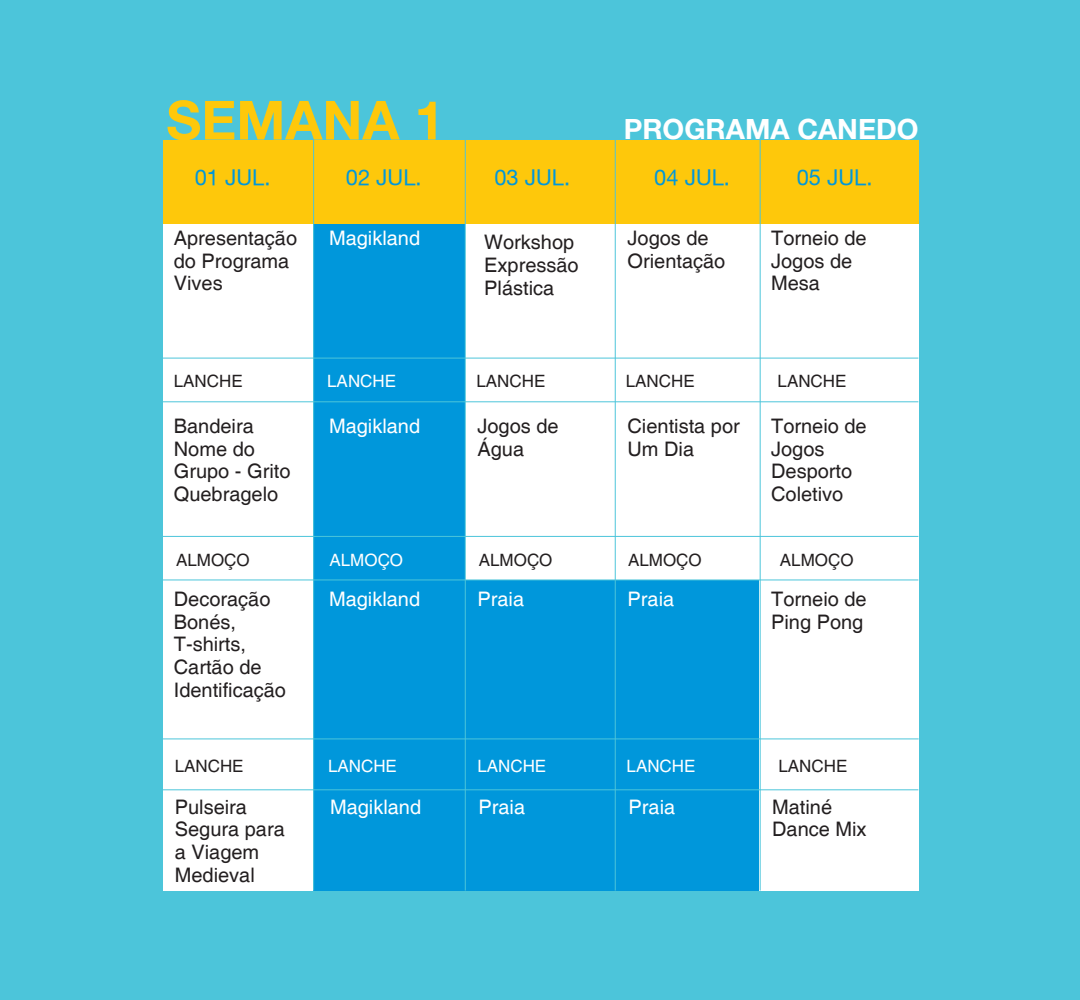
<style>
.page{position:relative;width:1080px;height:1000px;background:#4cc5da}
.page>*{position:absolute;margin:0;border:0;box-sizing:border-box;transform-origin:0 0}
.t1{font:700 54px "Helvetica Neue";color:#fec80b}
.t2{font:700 28px "Helvetica Neue";color:#fff}
.t3{font:21.8px "Helvetica Neue Roman Helvetica Neue Roman";color:#0097db}
.t4{font:20px/22.7px "Helvetica";color:#231f20}
.t5{font:20px "Helvetica";color:#fff}
.t6{font:17px "Helvetica LT Std";color:#231f20}
.t7{font:17px "Helvetica LT Std";color:#fff}
</style>
<div class="page">
<div style="left:164px;top:222px;width:755px;height:669px;background:#fff"></div>
<div style="left:314px;top:224px;width:151px;height:667px;background:#0097db"></div>
<div style="left:465px;top:580px;width:294px;height:311px;background:#0097db"></div>
<div style="left:164px;top:140px;width:755px;height:83px;background:#fec80b"></div>
<hr style="left:313px;top:140px;width:1px;height:751px;background:#4cc5da">
<hr style="left:465px;top:140px;width:1px;height:751px;background:#4cc5da">
<hr style="left:161px;top:358px;width:757px;height:1px;background:#4cc5da">
<hr style="left:161px;top:401px;width:757px;height:1px;background:#4cc5da">
<hr style="left:161px;top:536px;width:757px;height:1px;background:#4cc5da">
<hr style="left:161px;top:579px;width:757px;height:1px;background:#4cc5da">
<hr style="left:162px;top:738px;width:757px;height:1px;background:#4cc5da">
<hr style="left:161px;top:789px;width:757px;height:1px;background:#4cc5da">
<hr style="left:615px;top:140px;width:1px;height:751px;background:#4cc5da">
<hr style="left:760px;top:140px;width:1px;height:751px;background:#4cc5da">
<h1 class="t1" style="left:166px;top:87px;width:280px">SEMANA 1</h1>
<p class="t3" style="left:195px;top:164px;width:77px">01 JUL.</p>
<p class="t3" style="left:346px;top:164px;width:77px">02 JUL.</p>
<p class="t3" style="left:494px;top:164px;width:77px">03 JUL.</p>
<p class="t3" style="left:654px;top:164px;width:77px">04 JUL.</p>
<p class="t3" style="left:797px;top:164px;width:77px">05 JUL.</p>
<h2 class="t2" style="left:624px;top:112px;width:297px">PROGRAMA CANEDO</h2>
<p class="t4" style="left:174px;top:227px;width:125px">Apresentação do Programa<br>Vives</p>
<p class="t5" style="left:329px;top:226px;width:93px">Magikland</p>
<p class="t4" style="left:484px;top:232px;width:96px">Workshop<br>Expressão<br>Plástica</p>
<p class="t4" style="left:628px;top:227px;width:99px">Jogos de<br>Orientação</p>
<p class="t4" style="left:771px;top:227px;width:97px">Torneio de<br>Jogos de<br>Mesa</p>
<p class="t6" style="left:174px;top:371px;width:70px">LANCHE</p>
<p class="t7" style="left:327px;top:371px;width:70px">LANCHE</p>
<p class="t6" style="left:477px;top:371px;width:70px">LANCHE</p>
<p class="t6" style="left:626px;top:371px;width:70px">LANCHE</p>
<p class="t6" style="left:778px;top:371px;width:70px">LANCHE</p>
<p class="t4" style="left:174px;top:415px;width:118px">Bandeira<br>Nome do<br>Grupo - Grito<br>Quebragelo</p>
<p class="t5" style="left:329px;top:414px;width:93px">Magikland</p>
<p class="t4" style="left:478px;top:415px;width:83px">Jogos de<br>Água</p>
<p class="t4" style="left:628px;top:415px;width:114px">Cientista por<br>Um Dia</p>
<p class="t4" style="left:771px;top:415px;width:97px">Torneio de<br>Jogos<br>Desporto<br>Coletivo</p>
<p class="t6" style="left:176px;top:550px;width:75px">ALMOÇO</p>
<p class="t7" style="left:330px;top:550px;width:75px">ALMOÇO</p>
<p class="t6" style="left:479px;top:550px;width:75px">ALMOÇO</p>
<p class="t6" style="left:628px;top:550px;width:75px">ALMOÇO</p>
<p class="t6" style="left:780px;top:550px;width:75px">ALMOÇO</p>
<p class="t4" style="left:174px;top:588px;width:114px">Decoração<br>Bonés,<br>T-shirts,<br>Cartão de<br>Identificação</p>
<p class="t5" style="left:329px;top:587px;width:93px">Magikland</p>
<p class="t5" style="left:478px;top:587px;width:48px">Praia</p>
<p class="t5" style="left:628px;top:587px;width:48px">Praia</p>
<p class="t4" style="left:771px;top:588px;width:97px">Torneio de<br>Ping Pong</p>
<p class="t6" style="left:175px;top:756px;width:70px">LANCHE</p>
<p class="t7" style="left:328px;top:756px;width:70px">LANCHE</p>
<p class="t7" style="left:477px;top:756px;width:70px">LANCHE</p>
<p class="t7" style="left:627px;top:756px;width:70px">LANCHE</p>
<p class="t6" style="left:778px;top:756px;width:70px">LANCHE</p>
<p class="t4" style="left:175px;top:796px;width:112px">Pulseira<br>Segura para a Viagem<br>Medieval</p>
<p class="t5" style="left:330px;top:795px;width:93px">Magikland</p>
<p class="t5" style="left:479px;top:795px;width:48px">Praia</p>
<p class="t5" style="left:629px;top:795px;width:48px">Praia</p>
<p class="t4" style="left:772px;top:796px;width:96px">Matiné<br>Dance Mix</p>
</div>
